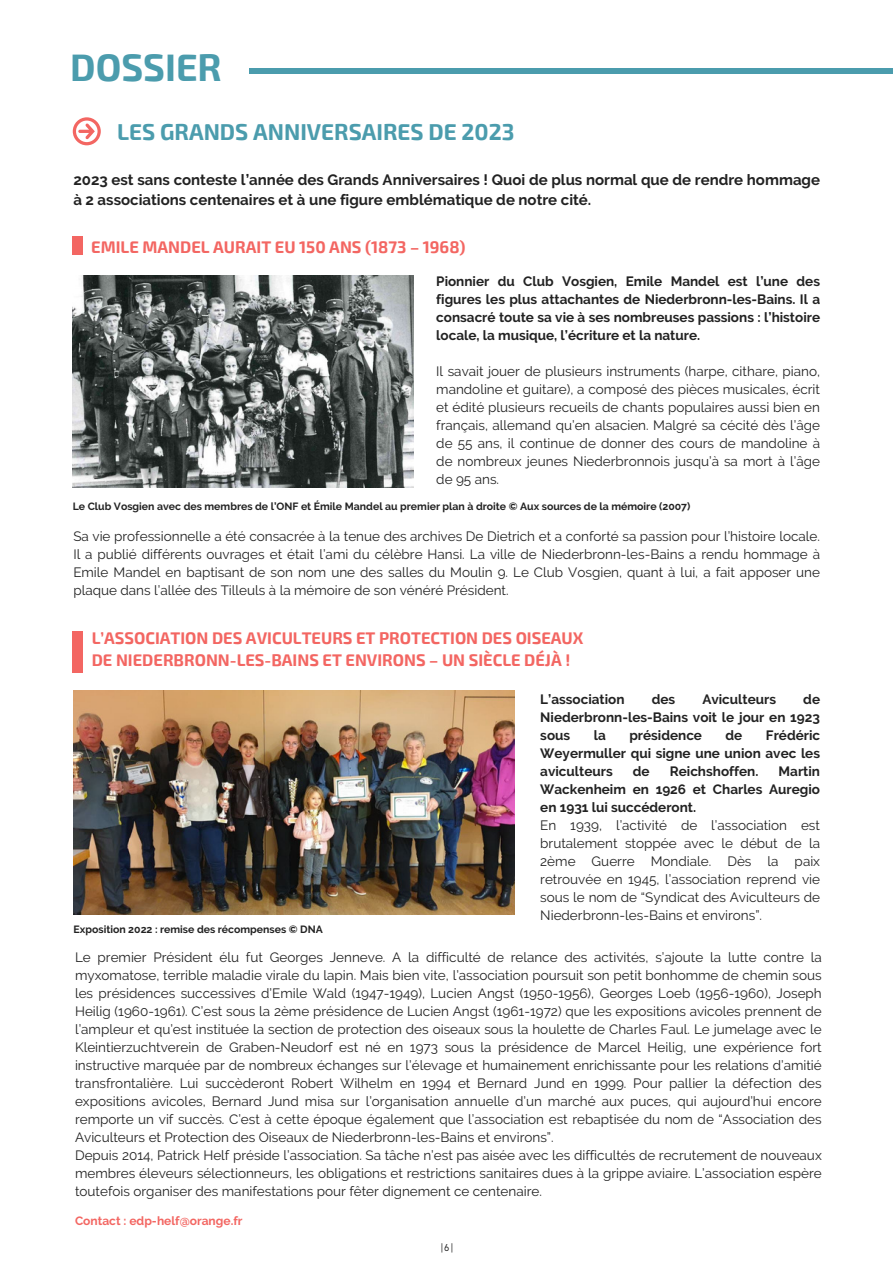
<style>
.page{position:relative;width:893px;height:1264px;background:#fff}
.page>*{position:absolute;margin:0;border:0;box-sizing:border-box;transform-origin:0 0}
.t1{font:700 37.5px "Exo 2";color:#4b9cad}
.t2{font:700 22.5px "Exo 2";color:#4b9cad}
.t3{font:700 16.5px "Exo 2";color:#f36662}
.t4{font:700 15px/20.2px "Raleway";color:#222}
.t5{font:13.5px/18px "Raleway";color:#222;text-align:justify}
.t6{font:700 13.5px/18px "Raleway";color:#222;text-align:justify}
.t7{font:700 12px "Raleway";color:#f36662}
.t8{font:700 10.5px "Raleway";color:#222}
.t9{font:10.5px "Gidole";color:#222}
</style>
<div class="page">
<hr style="left:249px;top:69px;width:643px;height:4px;background:#4b9cad">
<svg style="left:73px;top:117px;width:28px;height:28px"></svg>
<div style="left:72px;top:236px;width:10px;height:111px;background:#f36662"></div>
<div style="left:62px;top:255px;width:55px;height:103px;background:#fff"></div>
<div style="left:73px;top:631px;width:9px;height:110px;background:#f36662"></div>
<div style="left:63px;top:673px;width:54px;height:80px;background:#fff"></div>
<img style="left:73px;top:690px;width:441px;height:224px">
<img style="left:73px;top:275px;width:341px;height:213px">
<p class="t1" style="left:70px;top:44px;width:153px">DOSSIER</p>
<p class="t2" style="left:117px;top:118px;width:399px">LES GRANDS ANNIVERSAIRES DE 2023</p>
<p class="t4" style="left:73px;top:169px;width:748px">2023 est sans conteste l’année des Grands Anniversaires ! Quoi de plus normal que de rendre hommage à 2 associations centenaires et à une figure emblématique de notre cité.</p>
<p class="t3" style="left:91px;top:236px;width:376px">EMILE MANDEL AURAIT EU 150 ANS (1873 – 1968)</p>
<p class="t6" style="left:436px;top:272px;width:385px">Pionnier du Club Vosgien, Emile Mandel est l’une des figures les plus attachantes de Niederbronn-les-Bains. Il a consacré toute sa vie à ses nombreuses passions : l’histoire locale, la musique, l’écriture et la nature.</p>
<p class="t5" style="left:436px;top:362px;width:385px">Il savait jouer de plusieurs instruments (harpe, cithare, piano, mandoline et guitare), a composé des pièces musicales, écrit et édité plusieurs recueils de chants populaires aussi bien en français, allemand qu’en alsacien. Malgré sa cécité dès l’âge de 55 ans, il continue de donner des cours de mandoline à de nombreux jeunes Niederbronnois jusqu’à sa mort à l’âge de 95 ans.</p>
<p class="t8" style="left:73px;top:500px;width:619px">Le Club Vosgien avec des membres de l’ONF et Émile Mandel au premier plan à droite © Aux sources de la mémoire (2007)</p>
<p class="t5" style="left:73px;top:527px;width:748px">Sa vie professionnelle a été consacrée à la tenue des archives De Dietrich et a conforté sa passion pour l’histoire locale.<br>Il a publié différents ouvrages et était l’ami du célèbre Hansi. La ville de Niederbronn-les-Bains a rendu hommage à Emile Mandel en baptisant de son nom une des salles du Moulin 9. Le Club Vosgien, quant à lui, a fait apposer une plaque dans l’allée des Tilleuls à la mémoire de son vénéré Président.</p>
<p class="t3" style="left:92px;top:627px;width:493px">L’ASSOCIATION DES AVICULTEURS ET PROTECTION DES OISEAUX</p>
<p class="t3" style="left:92px;top:649px;width:480px">DE NIEDERBRONN-LES-BAINS ET ENVIRONS – UN SIÈCLE DÉJÀ !</p>
<p class="t8" style="left:73px;top:923px;width:251px">Exposition 2022 : remise des récompenses © DNA</p>
<p class="t6" style="left:540px;top:690px;width:86px">L’association</p>
<p class="t6" style="left:651px;top:690px;width:25px">des</p>
<p class="t6" style="left:702px;top:690px;width:75px">Aviculteurs</p>
<p class="t6" style="left:540px;top:690px;width:281px;text-indent:263px">de Niederbronn-les-Bains voit le jour en 1923 sous</p>
<p class="t6" style="left:540px;top:726px;width:281px;text-indent:226px">Frédéric Weyermuller qui signe une union avec les aviculteurs</p>
<p class="t6" style="left:593px;top:726px;width:14px">la</p>
<p class="t6" style="left:629px;top:726px;width:74px">présidence</p>
<p class="t6" style="left:725px;top:726px;width:18px">de</p>
<p class="t6" style="left:632px;top:762px;width:18px">de</p>
<p class="t6" style="left:669px;top:762px;width:90px">Reichshoffen.</p>
<p class="t6" style="left:540px;top:762px;width:281px;text-indent:238px">Martin Wackenheim en 1926 et Charles Auregio en 1931 lui succéderont.</p>
<p class="t5" style="left:540px;top:816px;width:281px">En 1939, l’activité de l’association est brutalement stoppée avec le début de la 2ème Guerre Mondiale. Dès la paix retrouvée en 1945, l’association reprend vie sous le nom de “Syndicat des Aviculteurs de Niederbronn-les-Bains et environs”.</p>
<p class="t5" style="left:75px;top:948px;width:748px">Le premier Président élu fut Georges Jenneve. A la difficulté de relance des activités, s’ajoute la lutte contre la myxomatose, terrible maladie virale du lapin. Mais bien vite, l’association poursuit son petit bonhomme de chemin sous les présidences successives d’Emile Wald (1947-1949), Lucien Angst (1950-1956), Georges Loeb (1956-1960), Joseph Heilig (1960-1961). C’est sous la 2ème présidence de Lucien Angst (1961-1972) que les expositions avicoles prennent de l’ampleur et qu’est instituée la section de protection des oiseaux sous la houlette de Charles Faul. Le jumelage avec le Kleintierzuchtverein de Graben-Neudorf est né en 1973 sous la présidence de Marcel Heilig, une expérience fort instructive marquée par de nombreux échanges sur l’élevage et humainement enrichissante pour les relations d’amitié transfrontalière. Lui succèderont Robert Wilhelm en 1994 et Bernard Jund en 1999. Pour pallier la défection des expositions avicoles, Bernard Jund misa sur l’organisation annuelle d’un marché aux puces, qui aujourd’hui encore remporte un vif succès. C’est à cette époque également que l’association est rebaptisée du nom de “Association des Aviculteurs et Protection des Oiseaux de Niederbronn-les-Bains et environs”.</p>
<p class="t5" style="left:75px;top:1146px;width:748px">Depuis 2014, Patrick Helf préside l’association. Sa tâche n’est pas aisée avec les difficultés de recrutement de nouveaux membres éleveurs sélectionneurs, les obligations et restrictions sanitaires dues à la grippe aviaire. L’association espère toutefois organiser des manifestations pour fêter dignement ce centenaire.</p>
<p class="t7" style="left:75px;top:1213px;width:169px">Contact : edp-helf@orange.fr</p>
<p class="t9" style="left:440px;top:1241px;width:14px">|6|</p>
</div>
